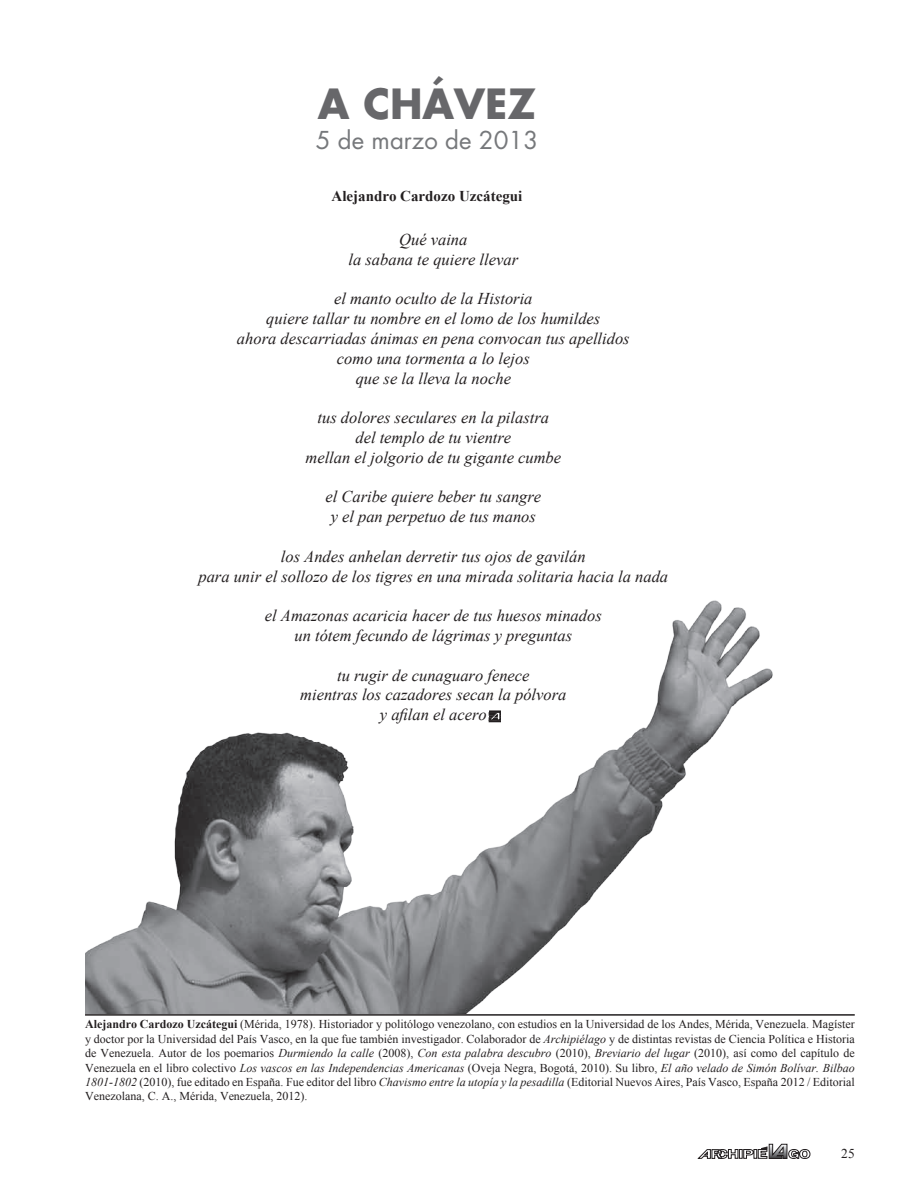
<style>
.page{position:relative;width:918px;height:1188px;background:#fff}
.page>*{position:absolute;margin:0;border:0;box-sizing:border-box;transform-origin:0 0}
.t1{font:700 40.5px "Futura";color:#67676a}
.t2{font:24px "Futura";color:#76787b}
.t3{font:italic 16.5px/19.8px "Times New Roman";color:#231f20;text-align:center}
.t4{font:700 15px "Times New Roman";color:#231f20}
.t5{font:13.5px "Times New Roman";color:#231f20}
.t6{font:12px/14.4px "Times New Roman";color:#231f20;text-align:justify}
.s1{font-weight:700}
.s2{font-style:italic}
</style>
<div class="page">
<img style="left:85px;top:600px;width:688px;height:414px">
<hr style="left:85px;top:1014px;width:770px;height:2px;background:#231f20">
<svg style="left:698px;top:1144px;width:112px;height:15px"></svg>
<svg style="left:489px;top:711px;width:11px;height:11px"></svg>
<p class="t1" style="left:318px;top:76px;width:220px">A CHÁVEZ</p>
<p class="t2" style="left:316px;top:124px;width:224px">5 de marzo de 2013</p>
<p class="t4" style="left:332px;top:187px;width:192px">Alejandro Cardozo Uzcátegui</p>
<p class="t3" style="left:349px;top:229px;width:171px">Qué vaina<br>la sabana te quiere llevar</p>
<p class="t3" style="left:237px;top:289px;width:394px">el manto oculto de la Historia<br>quiere tallar tu nombre en el lomo de los humildes<br>ahora descarriadas ánimas en pena convocan tus apellidos como una tormenta a lo lejos<br>que se la lleva la noche</p>
<p class="t3" style="left:305px;top:408px;width:257px">tus dolores seculares en la pilastra del templo de tu vientre<br>mellan el jolgorio de tu gigante cumbe</p>
<p class="t3" style="left:325px;top:487px;width:217px">el Caribe quiere beber tu sangre y el pan perpetuo de tus manos</p>
<p class="t3" style="left:198px;top:546px;width:471px">los Andes anhelan derretir tus ojos de gavilán<br>para unir el sollozo de los tigres en una mirada solitaria hacia la nada</p>
<p class="t3" style="left:265px;top:606px;width:338px">el Amazonas acaricia hacer de tus huesos minados un tótem fecundo de lágrimas y preguntas</p>
<p class="t3" style="left:300px;top:665px;width:268px">tu rugir de cunaguaro fenece<br>mientras los cazadores secan la pólvora y afilan el acero</p>
<p class="t6" style="left:85px;top:1017px;width:771px"><span class="s1">Alejandro Cardozo Uzcátegui</span> (Mérida, 1978). Historiador y politólogo venezolano, con estudios en la Universidad de los Andes, Mérida, Venezuela. Magíster y doctor por la Universidad del País Vasco, en la que fue también investigador. Colaborador de <span class="s2">Archipiélago</span> y de distintas revistas de Ciencia Política e Historia de Venezuela. Autor de los poemarios <span class="s2">Durmiendo la calle</span> (2008), <span class="s2">Con esta palabra descubro</span> (2010), <span class="s2">Breviario del lugar</span> (2010), así como del capítulo de Venezuela en el libro colectivo <span class="s2">Los vascos en las Independencias Americanas</span> (Oveja Negra, Bogotá, 2010). Su libro, <span class="s2">El año velado de Simón Bolívar. Bilbao 1801-1802</span> (2010), fue editado en España. Fue editor del libro <span class="s2">Chavismo entre la utopía y la pesadilla</span> (Editorial Nuevos Aires, País Vasco, España 2012 / Editorial Venezolana, C. A., Mérida, Venezuela, 2012).</p>
<p class="t5" style="left:841px;top:1145px;width:15px">25</p>
</div>
